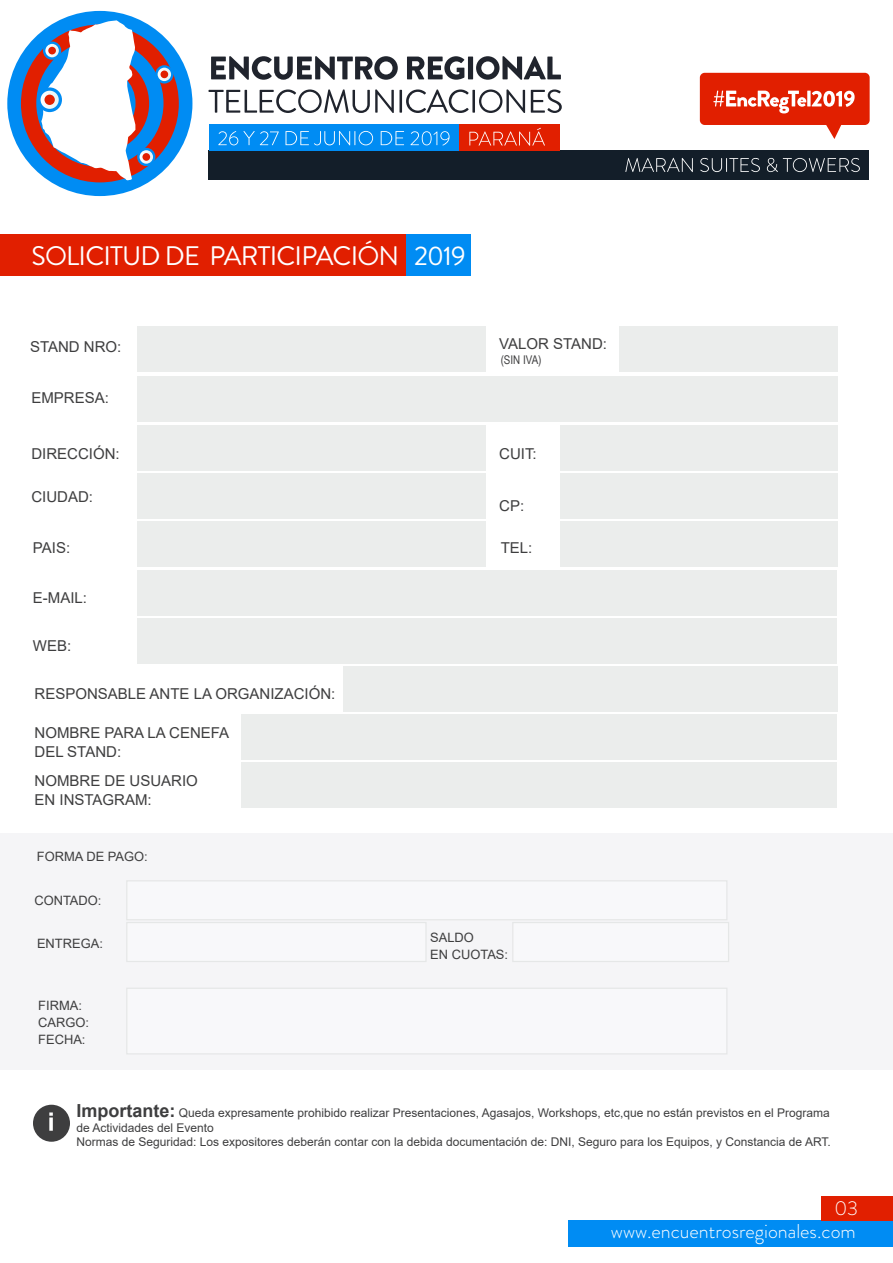
<style>
.page{position:relative;width:893px;height:1263px;background:#fff}
.page>*{position:absolute;margin:0;border:0;box-sizing:border-box;transform-origin:0 0}
.t1{font:26.85px "Brandon Grotesque";letter-spacing:-.03em;color:#fff}
.t2{font:300 19.95px "Brandon Grotesque";color:#fff}
.t3{font:15px/19.5px "Arial";color:#3e3e3f}
.t4{font:12.9px/16.8px "Arial";color:#3e3e3f}
.t5{font:12px/14.4px "Arial";color:#3e3e3f}
.t6{font:12px "Arial Narrow";color:#3e3e3f}
.s1{font-weight:700;font-size:18px}
</style>
<div class="page">
<div style="left:569px;top:1220px;width:324px;height:27px;background:#008cf3"></div>
<div style="left:821px;top:1195px;width:72px;height:25px;background:#e11f00"></div>
<div style="left:700px;top:73px;width:170px;height:52px;background:#e11f00;border-radius:5px"></div>
<div style="left:209px;top:151px;width:660px;height:29px;background:#131e29"></div>
<svg style="left:625px;top:158px;width:68px;height:14px"></svg>
<svg style="left:700px;top:158px;width:60px;height:14px"></svg>
<svg style="left:767px;top:158px;width:93px;height:14px"></svg>
<svg style="left:713px;top:91px;width:93px;height:22px"></svg>
<svg style="left:807px;top:91px;width:4px;height:15px"></svg>
<svg style="left:812px;top:91px;width:43px;height:16px"></svg>
<svg style="left:826px;top:125px;width:16px;height:14px"></svg>
<div style="left:432px;top:124px;width:128px;height:27px;background:#e11f00"></div>
<svg style="left:211px;top:56px;width:187px;height:24px"></svg>
<svg style="left:407px;top:56px;width:57px;height:24px"></svg>
<div style="left:468px;top:57px;width:5px;height:22px;background:#20242d"></div>
<svg style="left:476px;top:56px;width:85px;height:24px"></svg>
<svg style="left:209px;top:89px;width:185px;height:24px"></svg>
<hr style="left:399px;top:90px;width:3px;height:23px;background:#20242d">
<svg style="left:406px;top:89px;width:63px;height:24px"></svg>
<hr style="left:472px;top:90px;width:3px;height:23px;background:#20242d">
<svg style="left:479px;top:89px;width:46px;height:24px"></svg>
<svg style="left:531px;top:89px;width:31px;height:24px"></svg>
<div style="left:7px;top:11px;width:185px;height:185px;background:#008cf3;border-radius:50%"></div>
<div style="left:21px;top:25px;width:158px;height:157px;background:#e11f00;border-radius:50%"></div>
<div style="left:36px;top:40px;width:128px;height:127px;background:#008cf3;border-radius:50%"></div>
<div style="left:50px;top:54px;width:99px;height:99px;background:#e11f00;border-radius:50%"></div>
<svg style="left:41px;top:20px;width:94px;height:160px"></svg>
<svg style="left:39px;top:89px;width:21px;height:21px"></svg>
<div style="left:37px;top:87px;width:25px;height:25px;border:3px solid #008cf3;border-radius:50%"></div>
<div style="left:44px;top:95px;width:11px;height:10px;background:#e11f00;border-radius:50%"></div>
<svg style="left:138px;top:149px;width:16px;height:16px"></svg>
<div style="left:137px;top:148px;width:18px;height:18px;border:2px solid #008cf3;border-radius:50%"></div>
<div style="left:142px;top:153px;width:8px;height:8px;background:#e11f00;border-radius:50%"></div>
<svg style="left:44px;top:43px;width:16px;height:16px"></svg>
<div style="left:43px;top:41px;width:18px;height:19px;border:2px solid #008cf3;border-radius:50%"></div>
<div style="left:48px;top:47px;width:8px;height:7px;background:#e11f00;border-radius:50%"></div>
<svg style="left:156px;top:66px;width:16px;height:16px"></svg>
<div style="left:155px;top:65px;width:18px;height:19px;border:2px solid #008cf3;border-radius:50%"></div>
<div style="left:161px;top:71px;width:7px;height:7px;background:#e11f00;border-radius:50%"></div>
<svg style="left:469px;top:128px;width:76px;height:18px"></svg>
<div style="left:209px;top:124px;width:249px;height:27px;background:#008cf3"></div>
<svg style="left:218px;top:131px;width:61px;height:14px"></svg>
<svg style="left:286px;top:131px;width:87px;height:14px"></svg>
<svg style="left:381px;top:131px;width:23px;height:14px"></svg>
<svg style="left:410px;top:131px;width:40px;height:15px"></svg>
<div style="left:0;top:235px;width:407px;height:41px;background:#e11f00"></div>
<div style="left:407px;top:235px;width:64px;height:41px;background:#008cf3"></div>
<div style="left:33px;top:1105px;width:37px;height:37px;background:#3e3e3f;border-radius:50%"></div>
<div style="left:0;top:833px;width:893px;height:237px;background:#f5f5f7"></div>
<div style="left:137px;top:425px;width:349px;height:46px;background:#ebedec"></div>
<div style="left:560px;top:425px;width:278px;height:46px;background:#ebedec"></div>
<div style="left:137px;top:326px;width:349px;height:46px;background:#ebedec"></div>
<div style="left:619px;top:326px;width:219px;height:46px;background:#ebedec"></div>
<div style="left:137px;top:473px;width:349px;height:46px;background:#ebedec"></div>
<div style="left:560px;top:473px;width:278px;height:46px;background:#ebedec"></div>
<div style="left:137px;top:521px;width:349px;height:46px;background:#ebedec"></div>
<div style="left:137px;top:570px;width:700px;height:46px;background:#ebedec"></div>
<div style="left:137px;top:376px;width:701px;height:45px;background:#ebedec"></div>
<div style="left:560px;top:521px;width:278px;height:46px;background:#ebedec"></div>
<div style="left:126px;top:922px;width:301px;height:40px;background:#f8f8fa;border:1px solid #cfd2d0"></div>
<div style="left:512px;top:922px;width:217px;height:40px;background:#f8f8fa;border:1px solid #cfd2d0"></div>
<div style="left:137px;top:618px;width:700px;height:46px;background:#ebedec"></div>
<div style="left:126px;top:880px;width:601px;height:40px;background:#f8f8fa;border:1px solid #cfd2d0"></div>
<div style="left:344px;top:667px;width:494px;height:45px;background:#ebedec"></div>
<div style="left:242px;top:714px;width:595px;height:46px;background:#ebedec"></div>
<div style="left:242px;top:762px;width:595px;height:46px;background:#ebedec"></div>
<div style="left:126px;top:987px;width:601px;height:67px;background:#f8f8fa;border:1px solid #cfd2d0"></div>
<svg style="left:49px;top:1117px;width:4px;height:14px"></svg>
<svg style="left:49px;top:1112px;width:4px;height:4px"></svg>
<h1 class="t1" style="left:32px;top:237px;width:436px">SOLICITUD DE PARTICIPACIÓN 2019</h1>
<p class="t3" style="left:30px;top:337px;width:93px">STAND NRO:</p>
<p class="t3" style="left:499px;top:334px;width:109px">VALOR STAND:</p>
<p class="t6" style="left:501px;top:351px;width:42px">(SIN IVA)</p>
<p class="t3" style="left:31px;top:387px;width:79px">EMPRESA:</p>
<p class="t3" style="left:31px;top:443px;width:90px">DIRECCIÓN:</p>
<p class="t3" style="left:499px;top:443px;width:39px">CUIT:</p>
<p class="t3" style="left:31px;top:487px;width:63px">CIUDAD:</p>
<p class="t3" style="left:33px;top:538px;width:39px">PAIS:</p>
<p class="t3" style="left:501px;top:538px;width:33px">TEL:</p>
<p class="t3" style="left:33px;top:588px;width:56px">E-MAIL:</p>
<p class="t3" style="left:33px;top:636px;width:40px">WEB:</p>
<p class="t3" style="left:499px;top:496px;width:27px">CP:</p>
<p class="t3" style="left:35px;top:683px;width:302px">RESPONSABLE ANTE LA ORGANIZACIÓN:</p>
<p class="t3" style="left:35px;top:723px;width:196px">NOMBRE PARA LA CENEFA<br>DEL STAND:</p>
<p class="t3" style="left:35px;top:771px;width:165px">NOMBRE DE USUARIO<br>EN INSTAGRAM:</p>
<p class="t4" style="left:37px;top:848px;width:112px">FORMA DE PAGO:</p>
<p class="t4" style="left:34px;top:892px;width:69px">CONTADO:</p>
<p class="t4" style="left:37px;top:935px;width:67px">ENTREGA:</p>
<p class="t4" style="left:38px;top:997px;width:52px">FIRMA:<br>CARGO:<br>FECHA:</p>
<p class="t4" style="left:430px;top:929px;width:79px">SALDO<br>EN CUOTAS:</p>
<p class="t5" style="left:77px;top:1106px;width:756px"><span class="s1">Importante:</span> Queda expresamente prohibido realizar Presentaciones, Agasajos, Workshops, etc,que no están previstos en el Programa de Actividades del Evento<br>Normas de Seguridad: Los expositores deberán contar con la debida documentación de: DNI, Seguro para los Equipos, y Constancia de ART.</p>
<h2 class="t2" style="left:834px;top:1195px;width:25px">03</h2>
<h2 class="t2" style="left:611px;top:1218px;width:246px">www.encuentrosregionales.com</h2>
</div>
